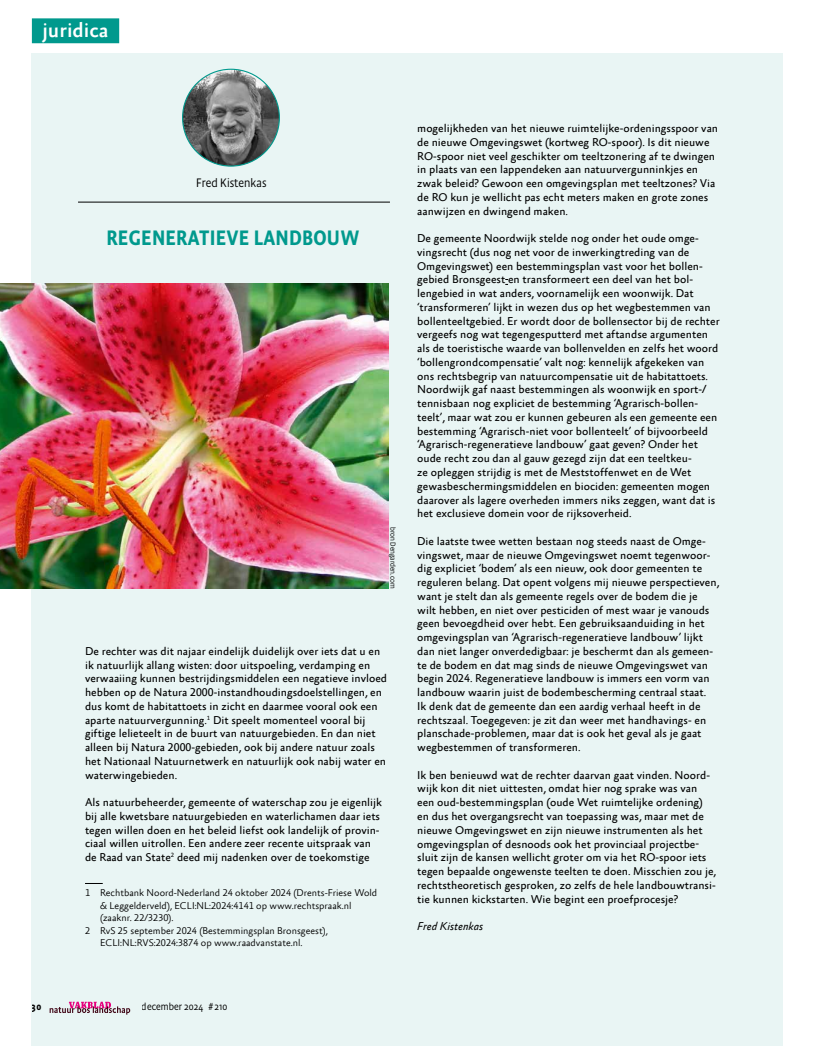
<style>
.page{position:relative;width:815px;height:1046px;background:#fff}
.page>*{position:absolute;margin:0;border:0;box-sizing:border-box;transform-origin:0 0}
.t1{font:500 21.25px "Absara Sans Headline Pro";letter-spacing:.01em;color:#00998d}
.t2{font:500 21px "Absara Sans Offc Pro";color:#fff}
.t3{font:300 12.5px "Absara Sans Headline Pro";color:#000}
.t4{font:11.5px/13.8px "Absara Sans Offc Pro";color:#000}
.t5{font:italic 11.5px "Absara Sans Offc Pro";color:#000}
.t6{font:300 10.38px "Absara Sans Headline Pro";color:#000}
.t7{font:500 10.38px "Absara Sans Headline Pro";color:#000}
.t8{font:300 10px "Absara Sans Offc Pro";color:#000}
.t9{font:300 7.5px "Absara Sans Headline Pro";color:#000}
</style>
<div class="page">
<div style="left:32px;top:53px;width:751px;height:992px;background:#e9f5f4"></div>
<svg style="left:85px;top:883px;width:18px;height:1px"></svg>
<div style="left:32px;top:18px;width:87px;height:25px;background:#00998d"></div>
<hr style="left:78px;top:202px;width:312px;height:1px;background:#000">
<img style="left:183px;top:69px;width:96px;height:97px;border-radius:48px">
<img style="left:0;top:283px;width:388px;height:305px">
<svg style="left:50px;top:1001px;width:80px;height:13px"></svg>
<h2 class="t2" style="left:42px;top:18px;width:68px">juridica</h2>
<p class="t3" style="left:196px;top:175px;width:72px">Fred Kistenkas</p>
<h1 class="t1" style="left:106px;top:224px;width:255px">REGENERATIEVE LANDBOUW</h1>
<p class="t9" style="left:397px;top:527px;width:63px;rotate:90deg">bron Dengarden.com</p>
<p class="t4" style="left:85px;top:644px;width:304px">De rechter was dit najaar eindelijk duidelijk over iets dat u en ik natuurlijk allang wisten: door uitspoeling, verdamping en verwaaiing kunnen bestrijdingsmiddelen een negatieve invloed hebben op de Natura 2000-instandhoudingsdoelstellingen, en dus komt de habitattoets in zicht en daarmee vooral ook een aparte natuurvergunning.<sup>1</sup> Dit speelt momenteel vooral bij giftige lelieteelt in de buurt van natuurgebieden. En dan niet alleen bij Natura 2000-gebieden, ook bij andere natuur zoals het Nationaal Natuurnetwerk en natuurlijk ook nabij water en waterwingebieden.</p>
<p class="t4" style="left:85px;top:796px;width:299px">Als natuurbeheerder, gemeente of waterschap zou je eigenlijk bij alle kwetsbare natuurgebieden en waterlichamen daar iets tegen willen doen en het beleid liefst ook landelijk of provin&shy;ciaal willen uitrollen. Een andere zeer recente uitspraak van de Raad van State<sup>2</sup> deed mij nadenken over de toekomstige</p>
<p class="t8" style="left:85px;top:887px;width:294px">1 Rechtbank Noord-Nederland 24 oktober 2024 (Drents-Friese Wold</p>
<p class="t8" style="left:100px;top:899px;width:253px">&amp; Leggelderveld), ECLI:NL:2024:4141 op www.rechtspraak.nl</p>
<p class="t8" style="left:100px;top:912px;width:75px">(zaaknr. 22/3230).</p>
<p class="t8" style="left:85px;top:924px;width:244px">2 RvS 25 september 2024 (Bestemmingsplan Bronsgeest),</p>
<p class="t8" style="left:100px;top:937px;width:204px">ECLI:NL:RVS:2024:3874 op www.raadvanstate.nl.</p>
<p class="t7" style="left:32px;top:999px;width:11px">30</p>
<p class="t6" style="left:142px;top:999px;width:87px">december 2024 # 210</p>
<p class="t4" style="left:417px;top:122px;width:302px">mogelijkheden van het nieuwe ruimtelijke-ordeningsspoor van de nieuwe Omgevingswet (kortweg RO-spoor). Is dit nieuwe RO-spoor niet veel geschikter om teeltzonering af te dwingen in plaats van een lappendeken aan natuurvergunninkjes en zwak beleid? Gewoon een omgevingsplan met teeltzones? Via de RO kun je wellicht pas echt meters maken en grote zones aanwijzen en dwingend maken.</p>
<p class="t4" style="left:417px;top:232px;width:304px">De gemeente Noordwijk stelde nog onder het oude omge&shy;vingsrecht (dus nog net voor de inwerkingtreding van de Omgevingswet) een bestemmingsplan vast voor het bollen&shy;gebied Bronsgeest en transformeert een deel van het bol&shy;lengebied in wat anders, voornamelijk een woonwijk. Dat ‘transformeren’ lijkt in wezen dus op het wegbestemmen van bollenteeltgebied. Er wordt door de bollensector bij de rechter vergeefs nog wat tegengesputterd met aftandse argumenten als de toeristische waarde van bollenvelden en zelfs het woord ‘bollengrondcompensatie’ valt nog: kennelijk afgekeken van ons rechtsbegrip van natuurcompensatie uit de habitattoets.<br>Noordwijk gaf naast bestemmingen als woonwijk en sport-/ tennisbaan nog expliciet de bestemming ‘Agrarisch-bollen&shy;teelt’, maar wat zou er kunnen gebeuren als een gemeente een bestemming ‘Agrarisch-niet voor bollenteelt’ of bijvoorbeeld ‘Agrarisch-regeneratieve landbouw’ gaat geven? Onder het oude recht zou dan al gauw gezegd zijn dat een teeltkeu-<br>ze opleggen strijdig is met de Meststoffenwet en de Wet gewasbeschermingsmiddelen en biociden: gemeenten mogen daarover als lagere overheden immers niks zeggen, want dat is het exclusieve domein voor de rijksoverheid.</p>
<p class="t4" style="left:417px;top:534px;width:303px">Die laatste twee wetten bestaan nog steeds naast de Omge&shy;vingswet, maar de nieuwe Omgevingswet noemt tegenwoor&shy;dig expliciet ‘bodem’ als een nieuw, ook door gemeenten te reguleren belang. Dat opent volgens mij nieuwe perspectieven, want je stelt dan als gemeente regels over de bodem die je wilt hebben, en niet over pesticiden of mest waar je vanouds geen bevoegdheid over hebt. Een gebruiksaanduiding in het omgevingsplan van ‘Agrarisch-regeneratieve landbouw’ lijkt dan niet langer onverdedigbaar: je beschermt dan als gemeen&shy;te de bodem en dat mag sinds de nieuwe Omgevingswet van begin 2024. Regeneratieve landbouw is immers een vorm van landbouw waarin juist de bodembescherming centraal staat.<br>Ik denk dat de gemeente dan een aardig verhaal heeft in de rechtszaal. Toegegeven: je zit dan weer met handhavings- en planschade-problemen, maar dat is ook het geval als je gaat wegbestemmen of transformeren.</p>
<p class="t4" style="left:417px;top:768px;width:300px">Ik ben benieuwd wat de rechter daarvan gaat vinden. Noord&shy;wijk kon dit niet uittesten, omdat hier nog sprake was van een oud-bestemmingsplan (oude Wet ruimtelijke ordening) en dus het overgangsrecht van toepassing was, maar met de nieuwe Omgevingswet en zijn nieuwe instrumenten als het omgevingsplan of desnoods ook het provinciaal projectbe&shy;sluit zijn de kansen wellicht groter om via het RO-spoor iets tegen bepaalde ongewenste teelten te doen. Misschien zou je, rechtstheoretisch gesproken, zo zelfs de hele landbouwtransi&shy;tie kunnen kickstarten. Wie begint een proefprocesje?</p>
<p class="t5" style="left:417px;top:919px;width:67px">Fred Kistenkas</p>
</div>
